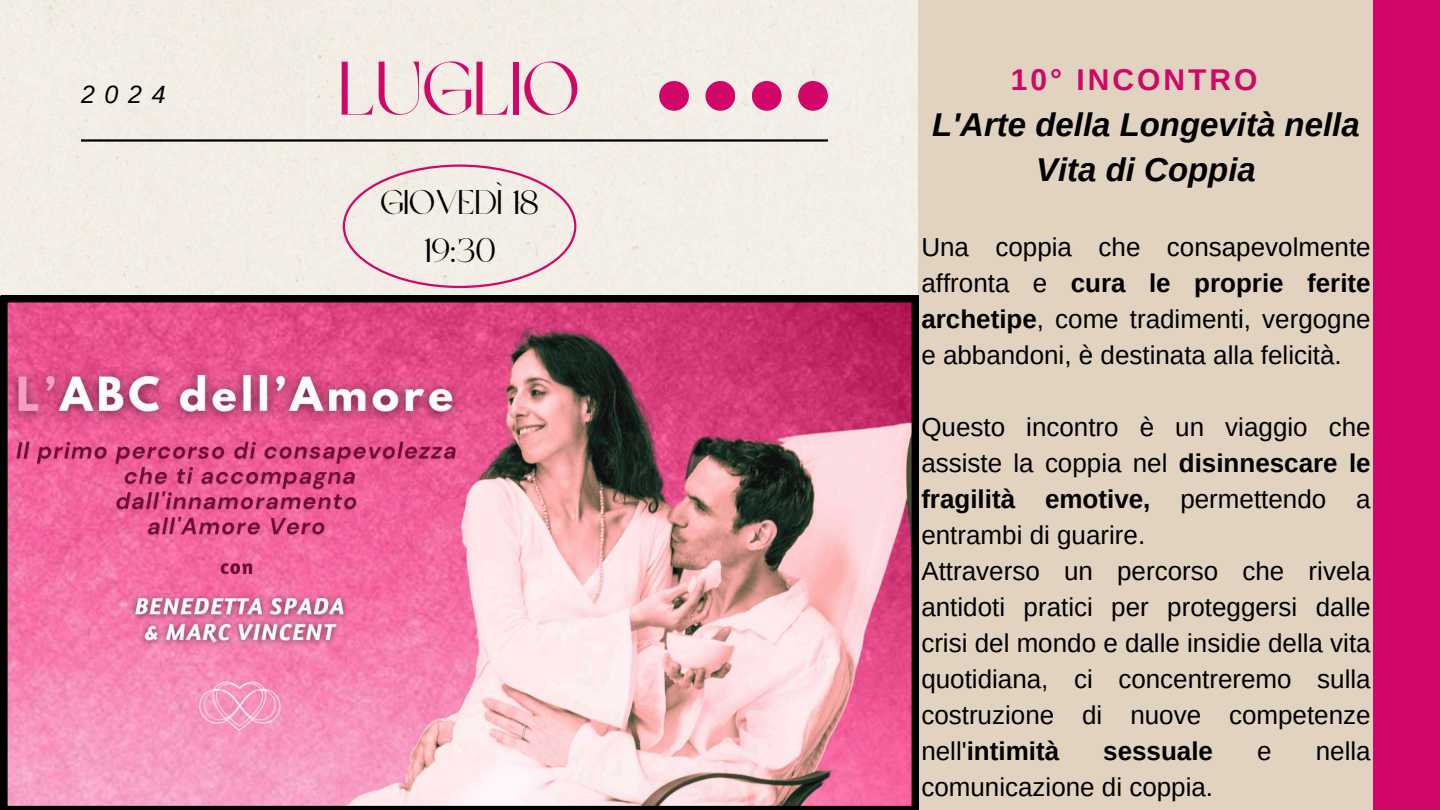
<style>
.page{position:relative;width:1440px;height:810px;background:#fff}
.page>*{position:absolute;margin:0;border:0;box-sizing:border-box;transform-origin:0 0}
.t1{font:75px "Brown Sugar";color:#d00768}
.t2{font:34px/47.2px "Brown Sugar";color:#000;text-align:center}
.t3{font:italic 700 33px/45.8px "Arimo";color:#000;text-align:center}
.t4{font:700 30px "Arimo";letter-spacing:.1em;color:#d00768}
.t5{font:26px/36px "Arimo";color:#000;text-align:justify}
.t6{font:700 26px "Arimo";color:#000}
.t7{font:italic 25px "Arimo";color:#000}
.s1{font-weight:700}
</style>
<div class="page">
<div style="left:0;top:0;width:918px;height:810px;background:#f2eee7"></div>
<div style="left:343px;top:164px;width:233px;height:124px;background:#f2eee7"></div>
<div style="left:918px;top:0;width:456px;height:810px;background:#e1d3bf"></div>
<hr style="left:81px;top:139px;width:747px;height:3px;background:#000">
<div style="left:798px;top:81px;width:30px;height:30px;background:#d00768;border-radius:50%"></div>
<div style="left:752px;top:81px;width:30px;height:30px;background:#d00768;border-radius:50%"></div>
<div style="left:705px;top:81px;width:30px;height:30px;background:#d00768;border-radius:50%"></div>
<div style="left:659px;top:81px;width:30px;height:30px;background:#d00768;border-radius:50%"></div>
<div style="left:1374px;top:0;width:66px;height:810px;background:#d00768"></div>
<svg style="left:1px;top:296px;width:917px;height:514px;background:#d97e9e"></svg>
<p class="t7" style="left:81px;top:81px;width:86px">2024</p>
<h1 class="t1" style="left:339px;top:58px;width:243px">LUGLIO</h1>
<h2 class="t2" style="left:380px;top:182px;width:160px">GIOVEDÌ 18<br>19:30</h2>
<p class="t4" style="left:1011px;top:63px;width:248px">10° INCONTRO</p>
<p class="t3" style="left:932px;top:101px;width:429px">L'Arte della Longevità nella<br>Vita di Coppia</p>
<p class="t5" style="left:921px;top:229px;width:451px">Una coppia che consapevolmente affronta e <span class="s1">cura le proprie ferite archetipe</span>, come tradimenti, vergogne e abbandoni, è destinata alla felicità.</p>
<p class="t5" style="left:921px;top:409px;width:451px;text-align:left">Questo incontro è un viaggio che assiste la coppia nel <span class="s1">disinnescare le fragilità emotive,</span> permettendo a entrambi di guarire.<br>Attraverso un percorso che rivela antidoti pratici per proteggersi dalle crisi del mondo e dalle insidie della vita quotidiana, ci concentreremo sulla costruzione di nuove competenze nell'<span class="s1">intimità</span></p>
<p class="t6" style="left:1103px;top:736px;width:111px">sessuale</p>
<p class="t5" style="left:1257px;top:733px;width:16px">e</p>
<p class="t5" style="left:1316px;top:733px;width:56px">nella</p>
<p class="t5" style="left:921px;top:769px;width:293px">comunicazione di coppia.</p>
</div>
